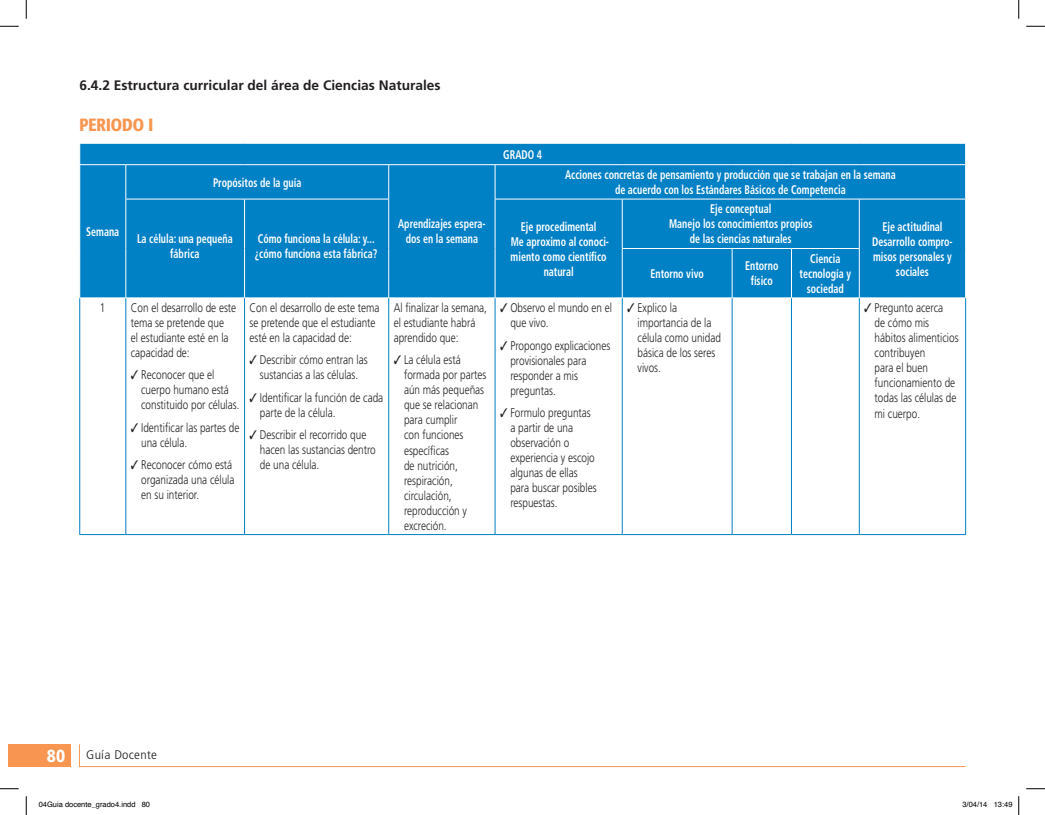
<style>
.page{position:relative;width:1045px;height:815px;background:#fff}
.page>*{position:absolute;margin:0;border:0;box-sizing:border-box;transform-origin:0 0}
.t1{font:17.5px "Formata OTF Cn Md";color:#f79551}
.t2{font:700 13.75px "Frutiger LT Std";color:#231f20}
.t3{font:300 12.5px/15px "Frutiger LT Std";color:#231f20;scale:.8 1}
.t4{font:700 condensed 12.5px/15px "Frutiger LT Std";color:#fff;text-align:center;scale:.8 1}
.t5{font:300 condensed 12.5px "Frutiger LT Std";letter-spacing:.02em;color:#231f20;scale:1.1 1}
.t6{font:7.5px "Helvetica";color:#000}
.s1{font-weight:900;font-size:17.5px;color:#fff}
</style>
<div class="page">
<div style="left:9px;top:743px;width:62px;height:23px;background:#f79551"></div>
<svg style="left:79px;top:744px;width:887px;height:23px"></svg>
<div style="left:80px;top:144px;width:885px;height:153px;background:#0080c5"></div>
<svg style="left:79px;top:143px;width:1px;height:21px"></svg>
<svg style="left:965px;top:143px;width:1px;height:21px"></svg>
<hr style="left:79px;top:164px;width:47px;height:1px;background:#fff">
<hr style="left:126px;top:164px;width:118px;height:1px;background:#fff">
<hr style="left:125px;top:165px;width:1px;height:34px;background:#fff">
<hr style="left:244px;top:164px;width:145px;height:1px;background:#fff">
<hr style="left:389px;top:164px;width:106px;height:1px;background:#fff">
<hr style="left:388px;top:165px;width:1px;height:34px;background:#fff">
<hr style="left:495px;top:164px;width:127px;height:1px;background:#fff">
<hr style="left:495px;top:165px;width:1px;height:34px;background:#fff">
<hr style="left:622px;top:164px;width:110px;height:1px;background:#fff">
<hr style="left:732px;top:164px;width:59px;height:1px;background:#fff">
<hr style="left:791px;top:164px;width:68px;height:1px;background:#fff">
<hr style="left:859px;top:164px;width:107px;height:1px;background:#fff">
<hr style="left:125px;top:199px;width:119px;height:1px;background:#fff">
<hr style="left:125px;top:199px;width:1px;height:49px;background:#fff">
<hr style="left:244px;top:199px;width:145px;height:1px;background:#fff">
<hr style="left:244px;top:199px;width:1px;height:49px;background:#fff">
<hr style="left:388px;top:199px;width:1px;height:49px;background:#fff">
<hr style="left:125px;top:248px;width:1px;height:49px;background:#fff">
<hr style="left:244px;top:248px;width:1px;height:49px;background:#fff">
<hr style="left:388px;top:248px;width:1px;height:49px;background:#fff">
<hr style="left:495px;top:199px;width:127px;height:1px;background:#fff">
<hr style="left:495px;top:199px;width:1px;height:49px;background:#fff">
<hr style="left:495px;top:248px;width:1px;height:49px;background:#fff">
<hr style="left:622px;top:199px;width:110px;height:1px;background:#fff">
<hr style="left:622px;top:199px;width:1px;height:49px;background:#fff">
<hr style="left:732px;top:199px;width:59px;height:1px;background:#fff">
<hr style="left:791px;top:199px;width:68px;height:1px;background:#fff">
<hr style="left:859px;top:199px;width:107px;height:1px;background:#fff">
<hr style="left:859px;top:199px;width:1px;height:49px;background:#fff">
<hr style="left:622px;top:248px;width:110px;height:1px;background:#fff">
<hr style="left:622px;top:249px;width:1px;height:48px;background:#fff">
<hr style="left:732px;top:248px;width:59px;height:1px;background:#fff">
<hr style="left:732px;top:249px;width:1px;height:48px;background:#fff">
<hr style="left:791px;top:248px;width:68px;height:1px;background:#fff">
<hr style="left:791px;top:249px;width:1px;height:48px;background:#fff">
<hr style="left:859px;top:249px;width:1px;height:48px;background:#fff">
<hr style="left:79px;top:298px;width:1px;height:236px;background:#0080c5">
<hr style="left:125px;top:298px;width:1px;height:236px;background:#0080c5">
<hr style="left:244px;top:298px;width:1px;height:236px;background:#0080c5">
<hr style="left:388px;top:298px;width:1px;height:236px;background:#0080c5">
<hr style="left:495px;top:298px;width:1px;height:236px;background:#0080c5">
<hr style="left:622px;top:298px;width:1px;height:236px;background:#0080c5">
<hr style="left:732px;top:298px;width:1px;height:236px;background:#0080c5">
<hr style="left:791px;top:298px;width:1px;height:236px;background:#0080c5">
<hr style="left:859px;top:298px;width:1px;height:236px;background:#0080c5">
<hr style="left:965px;top:298px;width:1px;height:236px;background:#0080c5">
<hr style="left:79px;top:534px;width:47px;height:1px;background:#0080c5">
<hr style="left:126px;top:534px;width:118px;height:1px;background:#0080c5">
<hr style="left:244px;top:534px;width:145px;height:1px;background:#0080c5">
<hr style="left:389px;top:534px;width:106px;height:1px;background:#0080c5">
<hr style="left:495px;top:534px;width:127px;height:1px;background:#0080c5">
<hr style="left:622px;top:534px;width:110px;height:1px;background:#0080c5">
<hr style="left:732px;top:534px;width:59px;height:1px;background:#0080c5">
<hr style="left:791px;top:534px;width:68px;height:1px;background:#0080c5">
<hr style="left:859px;top:534px;width:107px;height:1px;background:#0080c5">
<svg style="left:0;top:25px;width:19px;height:2px"></svg>
<svg style="left:1026px;top:25px;width:19px;height:2px"></svg>
<svg style="left:0;top:788px;width:19px;height:1px"></svg>
<svg style="left:1026px;top:788px;width:19px;height:1px"></svg>
<svg style="left:25px;top:0;width:2px;height:19px"></svg>
<svg style="left:25px;top:796px;width:2px;height:18px"></svg>
<svg style="left:1018px;top:0;width:1px;height:19px"></svg>
<svg style="left:1018px;top:796px;width:1px;height:18px"></svg>
<p class="t2" style="left:79px;top:77px;width:363px">6.4.2 Estructura curricular del área de Ciencias Naturales</p>
<h1 class="t1" style="left:79px;top:114px;width:75px">PERIODO I</h1>
<p class="t4" style="left:86px;top:224px;width:43px">Semana</p>
<p class="t4" style="left:213px;top:175px;width:112px">Propósitos de la guía</p>
<p class="t4" style="left:137px;top:231px;width:121px">La célula: una pequeña fábrica</p>
<p class="t4" style="left:255px;top:231px;width:155px;text-align:left">Cómo funciona la célula: y... ¿cómo funciona esta fábrica?</p>
<p class="t4" style="left:398px;top:216px;width:111px">Aprendizajes espera&shy;dos en la semana</p>
<p class="t3" style="left:100px;top:300px;width:8px">1</p>
<p class="t3" style="left:131px;top:300px;width:133px">Con el desarrollo de este tema se pretende que<br>el estudiante esté en la capacidad de:</p>
<p class="t3" style="left:141px;top:367px;width:124px;text-indent:-10px">✓ Reconocer que el cuerpo humano está constituido por células.</p>
<p class="t3" style="left:141px;top:420px;width:124px;text-indent:-10px">✓ Identificar las partes de una célula.</p>
<p class="t3" style="left:141px;top:457px;width:118px;text-indent:-10px">✓ Reconocer cómo está organizada una célula en su interior.</p>
<p class="t3" style="left:249px;top:300px;width:164px">Con el desarrollo de este tema se pretende que el estudiante esté en la capacidad de:</p>
<p class="t3" style="left:249px;top:352px;width:149px;text-align:center">✓ Describir cómo entran las sustancias a las células.</p>
<p class="t3" style="left:260px;top:390px;width:156px;text-indent:-10px">✓ Identificar la función de cada parte de la célula.</p>
<p class="t3" style="left:260px;top:427px;width:146px;text-indent:-10px">✓ Describir el recorrido que hacen las sustancias dentro de una célula.</p>
<p class="t3" style="left:394px;top:300px;width:118px">Al finalizar la semana, el estudiante habrá aprendido que:</p>
<p class="t3" style="left:404px;top:352px;width:104px;text-indent:-10px">✓ La célula está formada por partes aún más pequeñas que se relacionan para cumplir<br>con funciones específicas<br>de nutrición, respiración, circulación, reproducción y excreción.</p>
<p class="t4" style="left:503px;top:147px;width:50px">GRADO 4</p>
<p class="t4" style="left:565px;top:167px;width:415px">Acciones concretas de pensamiento y producción que se trabajan en la semana de acuerdo con los Estándares Básicos de Competencia</p>
<p class="t4" style="left:510px;top:219px;width:125px">Eje procedimental<br>Me aproximo al conoci&shy;miento como científico natural</p>
<p class="t4" style="left:669px;top:201px;width:181px">Eje conceptual<br>Manejo los conocimientos propios de las ciencias naturales</p>
<p class="t4" style="left:872px;top:219px;width:102px">Eje actitudinal<br>Desarrollo compro&shy;misos personales y</p>
<p class="t4" style="left:745px;top:258px;width:43px">Entorno físico</p>
<p class="t4" style="left:799px;top:251px;width:66px">Ciencia tecnología y sociedad</p>
<p class="t4" style="left:650px;top:266px;width:68px">Entorno vivo</p>
<p class="t4" style="left:896px;top:264px;width:43px">sociales</p>
<p class="t3" style="left:510px;top:301px;width:129px;text-indent:-10px">✓ Observo el mundo en el que vivo.</p>
<p class="t3" style="left:510px;top:338px;width:126px;text-indent:-10px">✓ Propongo explicaciones provisionales para responder a mis preguntas.</p>
<p class="t3" style="left:510px;top:405px;width:109px;text-indent:-10px">✓ Formulo preguntas a partir de una observación o experiencia y escojo algunas de ellas para buscar posibles respuestas.</p>
<p class="t3" style="left:637px;top:301px;width:106px;text-indent:-10px">✓ Explico la importancia de la célula como unidad básica de los seres vivos.</p>
<p class="t3" style="left:874px;top:301px;width:106px;text-indent:-10px">✓ Pregunto acerca<br>de cómo mis hábitos alimenticios contribuyen<br>para el buen funcionamiento de todas las células de mi cuerpo.</p>
<p class="t5" style="left:47px;top:747px;width:102px"><span class="s1">80</span> Guía Docente</p>
<p class="t6" style="left:39px;top:798px;width:113px">04Guia docente_grado4.indd 80</p>
<p class="t6" style="left:962px;top:798px;width:52px">3/04/14 13:49</p>
</div>
